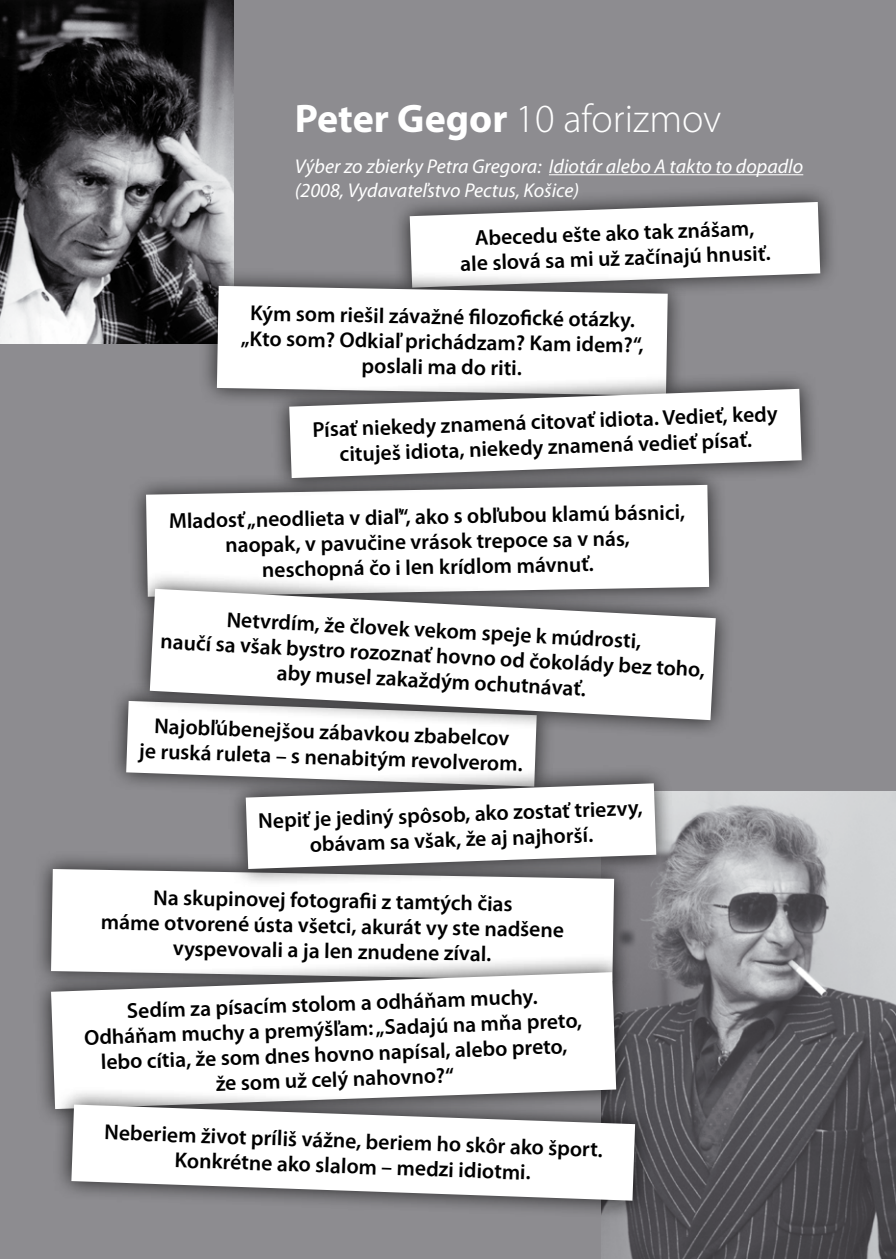
<style>
.page{position:relative;width:896px;height:1259px;background:#8d8c90}
.page>*{position:absolute;margin:0;border:0;box-sizing:border-box;transform-origin:0 0}
.t1{font:300 40px "Myriad Pro";color:#fff}
.t2{font:600 21.6px/25.2px "Myriad Pro";color:#000;text-align:center}
.t3{font:italic 20px/24px "Myriad Pro";color:#fff}
.s1{font-weight:700}
</style>
<div class="page">
<img style="left:601px;top:791px;width:295px;height:468px">
<div style="left:31px;top:849px;width:611px;height:159px;background:#000;opacity:.75"></div>
<div style="left:51px;top:869px;width:563px;height:83px;background:#fff"></div>
<div style="left:31px;top:952px;width:614px;height:184px;background:#000;opacity:.75"></div>
<svg style="left:51px;top:972px;width:565px;height:137px;background:#f1f1f2"></svg>
<div style="left:106px;top:681px;width:476px;height:133px;background:#000;opacity:.75"></div>
<div style="left:226px;top:763px;width:475px;height:133px;background:#000;opacity:.75"></div>
<svg style="left:126px;top:701px;width:530px;height:168px"></svg>
<hr style="left:549px;top:174px;width:254px;height:1px;background:#fff">
<img style="left:0;top:0;width:234px;height:343px">
<div style="left:390px;top:182px;width:458px;height:133px;background:#000;opacity:.75"></div>
<svg style="left:410px;top:202px;width:410px;height:86px;background:#e8e8e8"></svg>
<div style="left:197px;top:266px;width:504px;height:158px;background:#000;opacity:.75"></div>
<div style="left:217px;top:286px;width:451px;height:110px;background:#fff"></div>
<div style="left:126px;top:465px;width:614px;height:159px;background:#000;opacity:.75"></div>
<div style="left:146px;top:485px;width:563px;height:84px;background:#fff"></div>
<div style="left:130px;top:569px;width:631px;height:178px;background:#000;opacity:.75"></div>
<svg style="left:150px;top:589px;width:566px;height:131px;background:#e5e5e5"></svg>
<div style="left:52px;top:1084px;width:611px;height:144px;background:#000;opacity:.75"></div>
<svg style="left:71px;top:1104px;width:564px;height:96px;background:#e0e0e0"></svg>
<div style="left:269px;top:369px;width:568px;height:137px;background:#000;opacity:.75"></div>
<svg style="left:289px;top:389px;width:513px;height:89px;background:#e2e2e3"></svg>
<h1 class="t1" style="left:295px;top:95px;width:428px"><span class="s1">Peter Gegor</span> 10 aforizmov</h1>
<p class="t3" style="left:295px;top:154px;width:510px">Výber zo zbierky Petra Gregora: Idiotár alebo A takto to dopadlo (2008, Vydavateľstvo Pectus, Košice)</p>
<p class="t2" style="left:459px;top:225px;width:312px;rotate:-2deg">Abecedu ešte ako tak znášam, ale slová sa mi už začínajú hnusiť.</p>
<p class="t2" style="left:241px;top:300px;width:404px;rotate:1deg">Kým som riešil závažné fi lozofi cké otázky. „Kto som? Odkiaľ prichádzam? Kam idem?“, poslali ma do riti.</p>
<p class="t2" style="left:312px;top:417px;width:467px;rotate:-2deg">Písať niekedy znamená citovať idiota. Vedieť, kedy cituješ idiota, niekedy znamená vedieť písať.</p>
<p class="t2" style="left:169px;top:508px;width:518px;rotate:-1deg">Mladosť „neodlieta v diaľ“, ako s obľubou klamú básnici, naopak, v pavučine vrások trepoce sa v nás,<br>neschopná čo i len krídlom mávnuť.</p>
<p class="t2" style="left:162px;top:603px;width:547px;rotate:3deg">Netvrdím, že človek vekom speje k múdrosti,<br>naučí sa však bystro rozoznať hovno od čokolády bez toho, aby musel zakaždým ochutnávať.</p>
<p class="t2" style="left:140px;top:712px;width:385px;rotate:2deg">Najobľúbenejšou zábavkou zbabelcov<br>je ruská ruleta – s nenabitým revolverom.</p>
<p class="t2" style="left:258px;top:808px;width:386px;rotate:-2deg">Nepiť je jediný spôsob, ako zostať triezvy, obávam sa však, že aj najhorší.</p>
<p class="t2" style="left:102px;top:883px;width:464px;rotate:1deg">Na skupinovej fotografi i z tamtých čias<br>máme otvorené ústa všetci, akurát vy ste nadšene vyspevovali a ja len znudene zíval.</p>
<p class="t2" style="left:83px;top:999px;width:500px;rotate:-2deg">Sedím za písacím stolom a odháňam muchy.<br>Odháňam muchy a premýšľam: „Sadajú na mňa preto, lebo cítia, že som dnes hovno napísal, alebo preto,<br>že som už celý nahovno?“</p>
<p class="t2" style="left:105px;top:1119px;width:500px;rotate:2deg">Neberiem život príliš vážne, beriem ho skôr ako šport.<br>Konkrétne ako slalom – medzi idiotmi.</p>
</div>
